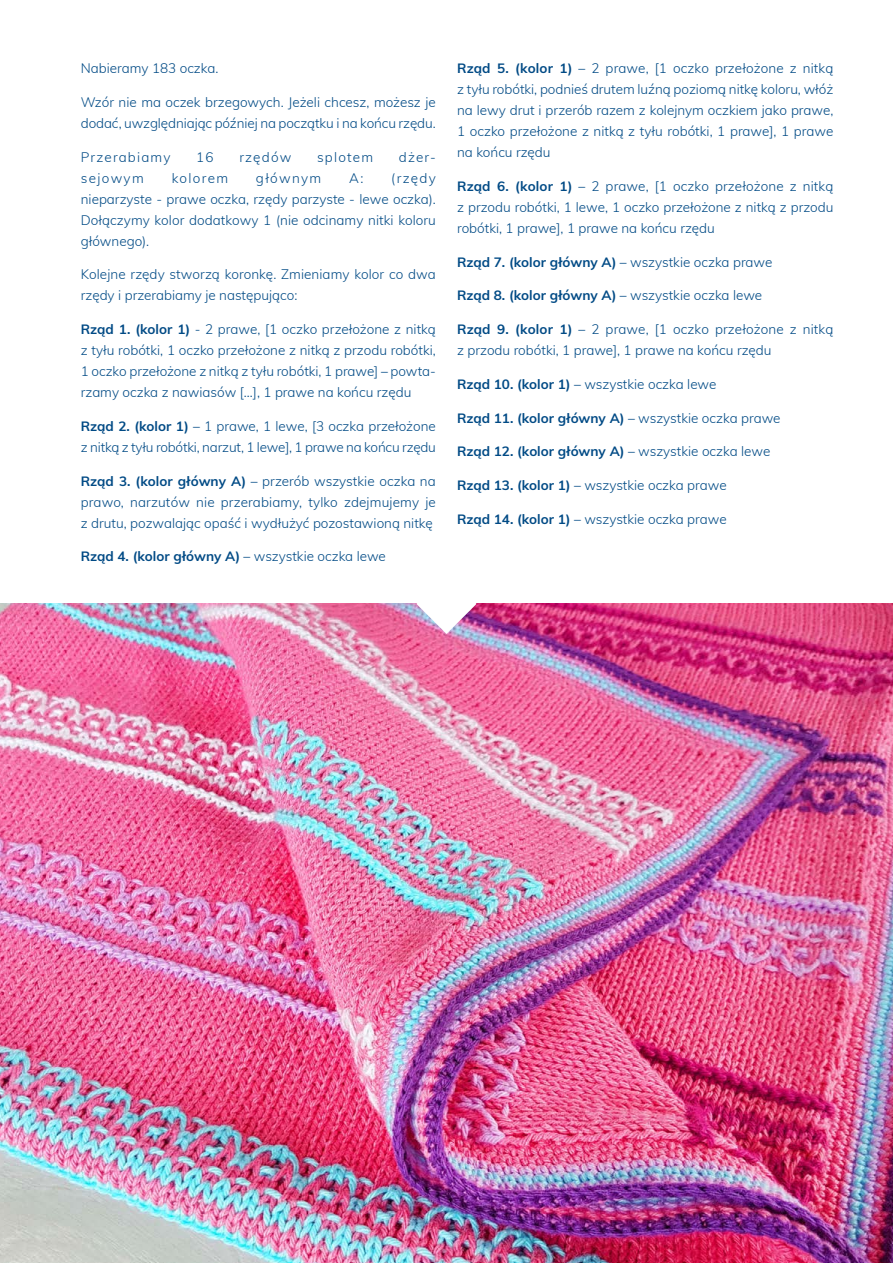
<style>
.page{position:relative;width:893px;height:1263px;background:#fff}
.page>*{position:absolute;margin:0;border:0;box-sizing:border-box;transform-origin:0 0}
.t1{font:300 13.5px/21px "Muli";color:#004a85;text-align:justify}
.t2{font:700 13.5px "Muli";color:#004a85}
.t3{font:300 13.5px "Muli";letter-spacing:.1em;color:#004a85}
.t4{font:300 13.5px "Muli";letter-spacing:.09em;color:#004a85}
.s1{font-weight:700}
.s2{font-weight:300}
</style>
<div class="page">
<img style="left:0;top:604px;width:893px;height:659px">
<svg style="left:416px;top:603px;width:61px;height:31px"></svg>
<p class="t1" style="left:81px;top:57px;width:139px">Nabieramy 183 oczka.</p>
<p class="t1" style="left:81px;top:91px;width:357px">Wzór nie ma oczek brzegowych. Jeżeli chcesz, możesz je dodać, uwzględniając później na początku i na końcu rzędu.</p>
<p class="t4" style="left:81px;top:147px;width:91px">Przerabiamy</p>
<p class="t1" style="left:196px;top:146px;width:19px">16</p>
<p class="t1" style="left:239px;top:146px;width:54px">rzędów</p>
<p class="t4" style="left:317px;top:147px;width:58px">splotem</p>
<p class="t1" style="left:399px;top:146px;width:39px">dżer-</p>
<p class="t3" style="left:81px;top:168px;width:65px">sejowym</p>
<p class="t3" style="left:172px;top:168px;width:58px">kolorem</p>
<p class="t3" style="left:256px;top:168px;width:67px">głównym</p>
<p class="t1" style="left:349px;top:167px;width:16px">A:</p>
<p class="t1" style="left:81px;top:167px;width:357px;text-indent:310px">(rzędy nieparzyste - prawe oczka, rzędy parzyste - lewe oczka).<br>Dołączymy kolor dodatkowy 1 (nie odcinamy nitki koloru głównego).</p>
<p class="t1" style="left:81px;top:263px;width:357px">Kolejne rzędy stworzą koronkę. Zmieniamy kolor co dwa rzędy i przerabiamy je następująco:</p>
<p class="t1" style="left:81px;top:318px;width:357px"><span class="s1">Rząd 1. (kolor 1)</span> - 2 prawe, [1 oczko przełożone z nitką z tyłu robótki, 1 oczko przełożone z nitką z przodu robótki, 1 oczko przełożone z nitką z tyłu robótki, 1 prawe] – powta&shy;rzamy oczka z nawiasów […], 1 prawe na końcu rzędu</p>
<p class="t1" style="left:81px;top:415px;width:357px"><span class="s1">Rząd 2. (kolor 1)</span> – 1 prawe, 1 lewe, [3 oczka przełożone z nitką z tyłu robótki, narzut, 1 lewe], 1 prawe na końcu rzędu</p>
<p class="t1" style="left:81px;top:470px;width:357px"><span class="s1">Rząd 3. (kolor główny A)</span> – przerób wszystkie oczka na prawo, narzutów nie przerabiamy, tylko zdejmujemy je z drutu, pozwalając opaść i wydłużyć pozostawioną nitkę</p>
<p class="t2" style="left:81px;top:547px;width:307px">Rząd 4. (kolor główny A) <span class="s2">– wszystkie oczka lewe</span></p>
<p class="t1" style="left:457px;top:57px;width:378px"><span class="s1">Rząd 5. (kolor 1)</span> – 2 prawe, [1 oczko przełożone z nitką z tyłu robótki, podnieś drutem luźną poziomą nitkę koloru, włóż na lewy drut i przerób razem z kolejnym oczkiem jako prawe, 1 oczko przełożone z nitką z tyłu robótki, 1 prawe], 1 prawe na końcu rzędu</p>
<p class="t1" style="left:457px;top:175px;width:378px"><span class="s1">Rząd 6. (kolor 1)</span> – 2 prawe, [1 oczko przełożone z nitką z przodu robótki, 1 lewe, 1 oczko przełożone z nitką z przodu robótki, 1 prawe], 1 prawe na końcu rzędu</p>
<p class="t2" style="left:457px;top:252px;width:317px">Rząd 7. (kolor główny A) <span class="s2">– wszystkie oczka prawe</span></p>
<p class="t2" style="left:457px;top:286px;width:307px">Rząd 8. (kolor główny A) <span class="s2">– wszystkie oczka lewe</span></p>
<p class="t1" style="left:457px;top:318px;width:378px"><span class="s1">Rząd 9. (kolor 1)</span> – 2 prawe, [1 oczko przełożone z nitką z przodu robótki, 1 prawe], 1 prawe na końcu rzędu</p>
<p class="t1" style="left:457px;top:373px;width:261px"><span class="s1">Rząd 10. (kolor 1)</span> – wszystkie oczka lewe</p>
<p class="t2" style="left:457px;top:408px;width:325px">Rząd 11. (kolor główny A) <span class="s2">– wszystkie oczka prawe</span></p>
<p class="t2" style="left:457px;top:442px;width:315px">Rząd 12. (kolor główny A) <span class="s2">– wszystkie oczka lewe</span></p>
<p class="t1" style="left:457px;top:474px;width:271px"><span class="s1">Rząd 13. (kolor 1)</span> – wszystkie oczka prawe</p>
<p class="t1" style="left:457px;top:508px;width:271px"><span class="s1">Rząd 14. (kolor 1)</span> – wszystkie oczka prawe</p>
</div>
